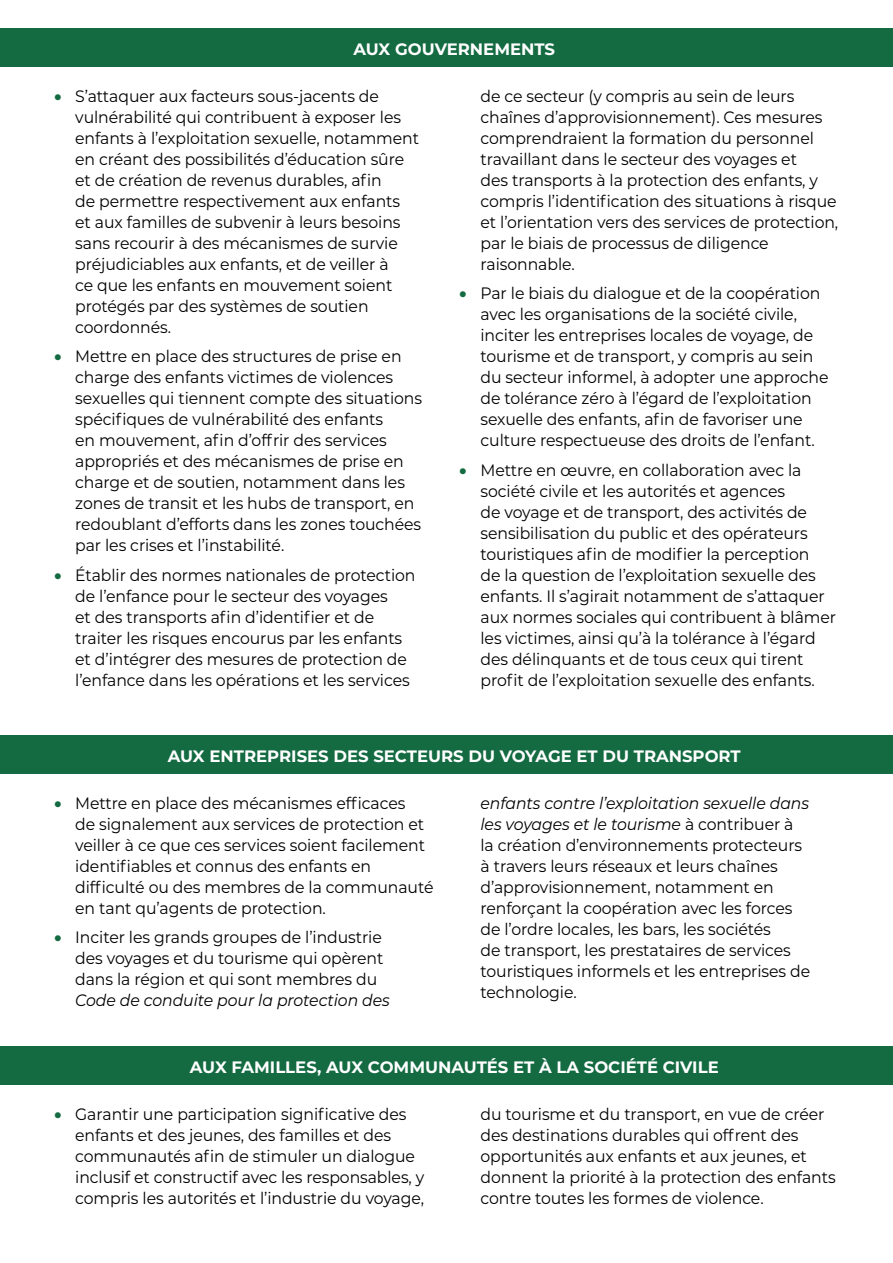
<style>
.page{position:relative;width:893px;height:1263px;background:#fff}
.page>*{position:absolute;margin:0;border:0;box-sizing:border-box;transform-origin:0 0}
.t1{font:16.5px/21px "Montserrat";letter-spacing:-.005em;color:#000;scale:.95 1}
.t2{font:700 16.5px "Montserrat";color:#fff}
.t3{font:italic 16.5px "Montserrat";letter-spacing:-.005em;color:#000;scale:.95 1}
.s1{color:#146b42}
.s2{font-style:italic}
</style>
<div class="page">
<div style="left:0;top:28px;width:893px;height:39px;background:#146b42"></div>
<div style="left:0;top:735px;width:893px;height:39px;background:#146b42"></div>
<div style="left:0;top:1046px;width:893px;height:39px;background:#146b42"></div>
<p class="t2" style="left:353px;top:37px;width:203px">AUX GOUVERNEMENTS</p>
<p class="t1" style="left:75px;top:85px;width:363px;text-indent:-21px"><span class="s1">•</span> S’attaquer aux facteurs sous-jacents de vulnérabilité qui contribuent à exposer les enfants à l’exploitation sexuelle, notamment en créant des possibilités d’éducation sûre et de création de revenus durables, afin<br>de permettre respectivement aux enfants et aux familles de subvenir à leurs besoins sans recourir à des mécanismes de survie préjudiciables aux enfants, et de veiller à<br>ce que les enfants en mouvement soient protégés par des systèmes de soutien coordonnés.</p>
<p class="t1" style="left:75px;top:345px;width:367px;text-indent:-21px"><span class="s1">•</span> Mettre en place des structures de prise en charge des enfants victimes de violences sexuelles qui tiennent compte des situations spécifiques de vulnérabilité des enfants<br>en mouvement, afin d’offrir des services appropriés et des mécanismes de prise en charge et de soutien, notamment dans les zones de transit et les hubs de transport, en redoublant d’efforts dans les zones touchées par les crises et l’instabilité.</p>
<p class="t1" style="left:75px;top:564px;width:360px;text-indent:-21px"><span class="s1">•</span> Établir des normes nationales de protection de l’enfance pour le secteur des voyages<br>et des transports afin d’identifier et de traiter les risques encourus par les enfants et d’intégrer des mesures de protection de l’enfance dans les opérations et les services</p>
<p class="t1" style="left:480px;top:85px;width:378px">de ce secteur (y compris au sein de leurs chaînes d’approvisionnement). Ces mesures comprendraient la formation du personnel travaillant dans le secteur des voyages et<br>des transports à la protection des enfants, y compris l’identification des situations à risque et l’orientation vers des services de protection, par le biais de processus de diligence raisonnable.</p>
<p class="t1" style="left:480px;top:282px;width:368px;text-indent:-21px"><span class="s1">•</span> Par le biais du dialogue et de la coopération avec les organisations de la société civile, inciter les entreprises locales de voyage, de tourisme et de transport, y compris au sein du secteur informel, à adopter une approche de tolérance zéro à l’égard de l’exploitation sexuelle des enfants, afin de favoriser une culture respectueuse des droits de l’enfant.</p>
<p class="t1" style="left:480px;top:459px;width:376px;text-indent:-21px"><span class="s1">•</span> Mettre en œuvre, en collaboration avec la société civile et les autorités et agences<br>de voyage et de transport, des activités de sensibilisation du public et des opérateurs touristiques afin de modifier la perception<br>de la question de l’exploitation sexuelle des enfants. Il s’agirait notamment de s’attaquer aux normes sociales qui contribuent à blâmer les victimes, ainsi qu’à la tolérance à l’égard des délinquants et de tous ceux qui tirent profit de l’exploitation sexuelle des enfants.</p>
<p class="t2" style="left:168px;top:744px;width:575px">AUX ENTREPRISES DES SECTEURS DU VOYAGE ET DU TRANSPORT</p>
<p class="t1" style="left:75px;top:792px;width:379px;text-indent:-21px"><span class="s1">•</span> Mettre en place des mécanismes efficaces<br>de signalement aux services de protection et veiller à ce que ces services soient facilement identifiables et connus des enfants en difficulté ou des membres de la communauté en tant qu’agents de protection.</p>
<p class="t1" style="left:75px;top:926px;width:326px;text-align:justify;text-indent:-21px"><span class="s1">•</span> Inciter les grands groupes de l’industrie des voyages et du tourisme qui opèrent dans la région et qui sont membres du</p>
<p class="t3" style="left:75px;top:989px;width:333px">Code de conduite pour la protection des</p>
<p class="t1" style="left:480px;top:792px;width:348px"><span class="s2">enfants contre l’exploitation sexuelle dans les voyages et le tourisme</span> à contribuer à la création d’environnements protecteurs à travers leurs réseaux et leurs chaînes d’approvisionnement, notamment en renforçant la coopération avec les forces de l’ordre locales, les bars, les sociétés<br>de transport, les prestataires de services touristiques informels et les entreprises de technologie.</p>
<p class="t2" style="left:190px;top:1055px;width:530px">AUX FAMILLES, AUX COMMUNAUTÉS ET À LA SOCIÉTÉ CIVILE</p>
<p class="t1" style="left:75px;top:1103px;width:369px;text-indent:-21px"><span class="s1">•</span> Garantir une participation significative des enfants et des jeunes, des familles et des communautés afin de stimuler un dialogue inclusif et constructif avec les responsables, y compris les autorités et l’industrie du voyage,</p>
<p class="t1" style="left:480px;top:1103px;width:375px">du tourisme et du transport, en vue de créer des destinations durables qui offrent des opportunités aux enfants et aux jeunes, et donnent la priorité à la protection des enfants contre toutes les formes de violence.</p>
</div>
